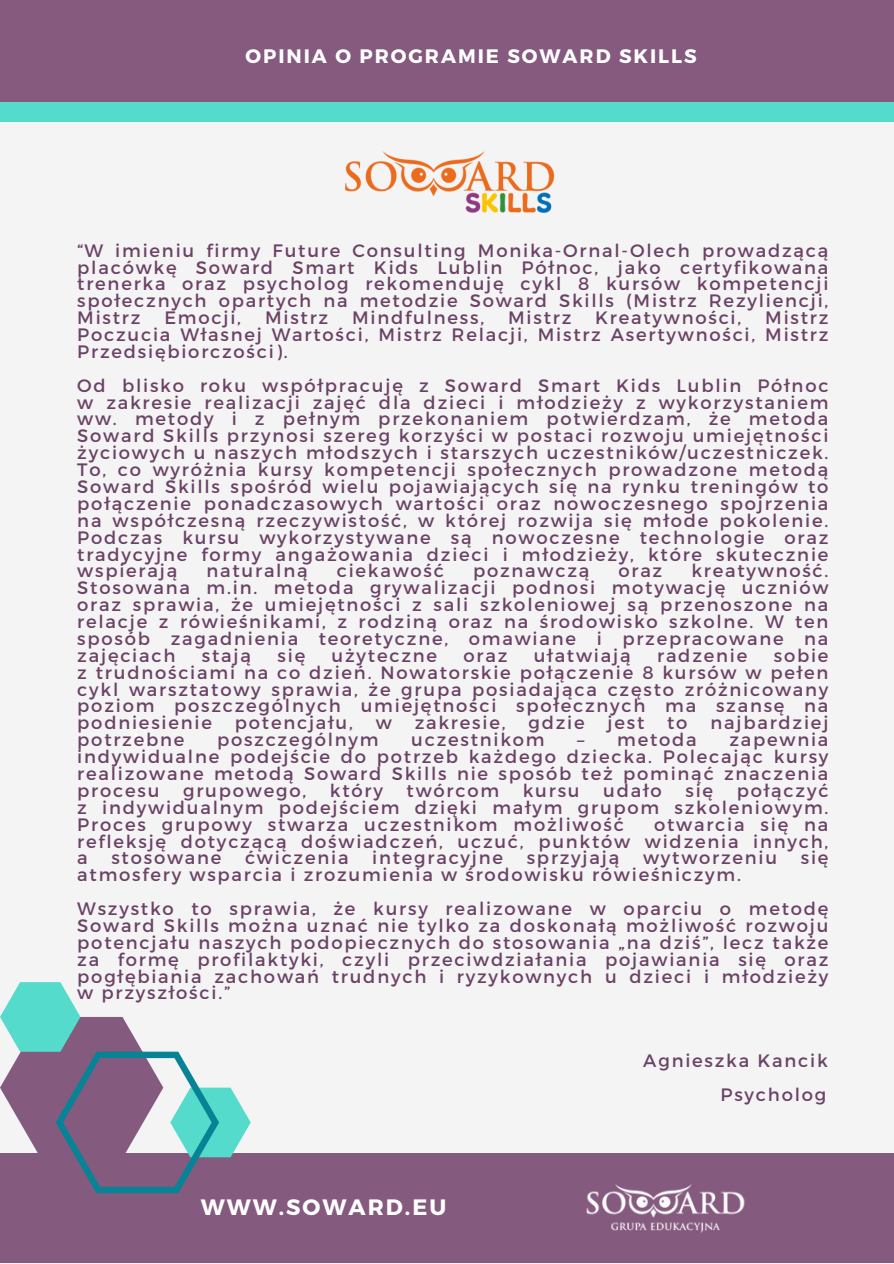
<style>
.page{position:relative;width:894px;height:1264px;background:#fff}
.page>*{position:absolute;margin:0;border:0;box-sizing:border-box;transform-origin:0 0}
.t1{font:700 22.2px "Montserrat";letter-spacing:.09em;color:#fff}
.t2{font:700 19.5px "Montserrat";letter-spacing:.1em;color:#fff}
.t3{font:18px/16.8px "Montserrat";letter-spacing:.1em;color:#6b4266;text-align:justify}
</style>
<div class="page">
<div style="left:0;top:0;width:893px;height:1263px;background:#f4f4f4"></div>
<svg style="left:135px;top:734px;width:7px;height:7px"></svg>
<div style="left:0;top:14px;width:893px;height:108px;background:#55dbcb"></div>
<div style="left:0;top:0;width:893px;height:102px;background:#855a7e"></div>
<div style="left:0;top:1153px;width:893px;height:110px;background:#855a7f"></div>
<img style="left:586px;top:1184px;width:159px;height:49px">
<svg style="left:0;top:982px;width:251px;height:211px"></svg>
<img style="left:345px;top:151px;width:208px;height:62px">
<p class="t2" style="left:245px;top:43px;width:452px">OPINIA O PROGRAMIE SOWARD SKILLS</p>
<p class="t3" style="left:77px;top:241px;width:752px">“W imieniu firmy Future Consulting Monika-Ornal-Olech prowadzącą placówkę Soward Smart Kids Lublin Północ, jako certyfikowana trenerka oraz psycholog rekomenduję cykl 8 kursów kompetencji społecznych opartych na metodzie Soward Skills (Mistrz Rezyliencji, Mistrz</p>
<p class="t3" style="left:164px;top:308px;width:78px">Emocji,</p>
<p class="t3" style="left:265px;top:308px;width:65px">Mistrz</p>
<p class="t3" style="left:352px;top:308px;width:133px">Mindfulness,</p>
<p class="t3" style="left:508px;top:308px;width:65px">Mistrz</p>
<p class="t3" style="left:595px;top:308px;width:148px">Kreatywności,</p>
<p class="t3" style="left:77px;top:308px;width:752px;text-indent:687px">Mistrz Poczucia Własnej Wartości, Mistrz Relacji, Mistrz Asertywności, Mistrz Przedsiębiorczości).</p>
<p class="t3" style="left:77px;top:376px;width:752px">Od blisko roku współpracuję z Soward Smart Kids Lublin Północ w zakresie realizacji zajęć dla dzieci i młodzieży z wykorzystaniem ww. metody i z pełnym przekonaniem potwierdzam, że metoda Soward Skills przynosi szereg korzyści w postaci rozwoju umiejętności życiowych u naszych młodszych i starszych uczestników/uczestniczek.<br>To, co wyróżnia kursy kompetencji społecznych prowadzone metodą Soward Skills spośród wielu pojawiających się na rynku treningów to połączenie ponadczasowych wartości oraz nowoczesnego spojrzenia na współczesną rzeczywistość, w której rozwija się młode pokolenie.<br>Podczas kursu wykorzystywane są nowoczesne technologie oraz tradycyjne formy angażowania dzieci i młodzieży, które skutecznie wspierają</p>
<p class="t3" style="left:77px;top:561px;width:752px;text-indent:614px">kreatywność.<br>Stosowana m.in. metoda grywalizacji podnosi motywację uczniów oraz sprawia, że umiejętności z sali szkoleniowej są przenoszone na relacje z rówieśnikami, z rodziną oraz na środowisko szkolne. W ten sposób zagadnienia teoretyczne, omawiane i przepracowane na zajęciach</p>
<p class="t3" style="left:206px;top:561px;width:103px">naturalną</p>
<p class="t3" style="left:336px;top:561px;width:109px">ciekawość</p>
<p class="t3" style="left:473px;top:561px;width:118px">poznawczą</p>
<p class="t3" style="left:618px;top:561px;width:45px">oraz</p>
<p class="t3" style="left:77px;top:646px;width:752px;text-indent:696px">sobie z trudnościami na co dzień. Nowatorskie połączenie 8 kursów w pełen cykl warsztatowy sprawia, że grupa posiadająca często zróżnicowany poziom poszczególnych umiejętności społecznych ma szansę na podniesienie</p>
<p class="t3" style="left:202px;top:646px;width:51px">stają</p>
<p class="t3" style="left:277px;top:646px;width:29px">się</p>
<p class="t3" style="left:331px;top:646px;width:107px">użyteczne</p>
<p class="t3" style="left:463px;top:646px;width:45px">oraz</p>
<p class="t3" style="left:533px;top:646px;width:98px">ułatwiają</p>
<p class="t3" style="left:657px;top:646px;width:92px">radzenie</p>
<p class="t3" style="left:235px;top:713px;width:120px">potencjału,</p>
<p class="t3" style="left:376px;top:713px;width:18px">w</p>
<p class="t3" style="left:414px;top:713px;width:92px">zakresie,</p>
<p class="t3" style="left:528px;top:713px;width:58px">gdzie</p>
<p class="t3" style="left:607px;top:713px;width:38px">jest</p>
<p class="t3" style="left:667px;top:713px;width:22px">to</p>
<p class="t3" style="left:710px;top:713px;width:120px">najbardziej</p>
<p class="t3" style="left:77px;top:730px;width:109px">potrzebne</p>
<p class="t3" style="left:217px;top:730px;width:163px">poszczególnym</p>
<p class="t3" style="left:411px;top:730px;width:135px">uczestnikom</p>
<p class="t3" style="left:577px;top:730px;width:121px">– metoda</p>
<p class="t3" style="left:77px;top:730px;width:752px;text-indent:652px">zapewnia indywidualne podejście do potrzeb każdego dziecka. Polecając kursy realizowane metodą Soward Skills nie sposób też pominąć znaczenia procesu</p>
<p class="t3" style="left:77px;top:781px;width:752px;text-indent:659px">połączyć z indywidualnym podejściem dzięki małym grupom szkoleniowym.<br>Proces grupowy stwarza uczestnikom możliwość</p>
<p class="t3" style="left:183px;top:781px;width:124px">grupowego,</p>
<p class="t3" style="left:330px;top:781px;width:54px">który</p>
<p class="t3" style="left:406px;top:781px;width:94px">twórcom</p>
<p class="t3" style="left:522px;top:781px;width:58px">kursu</p>
<p class="t3" style="left:603px;top:781px;width:60px">udało</p>
<p class="t3" style="left:685px;top:781px;width:29px">się</p>
<p class="t3" style="left:77px;top:815px;width:752px;text-indent:576px">otwarcia się na refleksję dotyczącą doświadczeń, uczuć, punktów widzenia innych, a</p>
<p class="t3" style="left:111px;top:848px;width:111px">stosowane</p>
<p class="t3" style="left:245px;top:848px;width:105px">ćwiczenia</p>
<p class="t3" style="left:372px;top:848px;width:132px">integracyjne</p>
<p class="t3" style="left:526px;top:848px;width:94px">sprzyjają</p>
<p class="t3" style="left:643px;top:848px;width:136px">wytworzeniu</p>
<p class="t3" style="left:800px;top:848px;width:29px">się</p>
<p class="t3" style="left:77px;top:865px;width:665px">atmosfery wsparcia i zrozumienia w środowisku rówieśniczym.</p>
<p class="t3" style="left:77px;top:899px;width:752px">Wszystko to sprawia, że kursy realizowane w oparciu o metodę Soward Skills można uznać nie tylko za doskonałą możliwość rozwoju potencjału naszych podopiecznych do stosowania „na dziś”, lecz także za formę profilaktyki, czyli przeciwdziałania pojawiania się oraz pogłębiania zachowań trudnych i ryzykownych u dzieci i młodzieży w przyszłości.”</p>
<p class="t1" style="left:201px;top:1192px;width:247px">WWW.SOWARD.EU</p>
<p class="t3" style="left:643px;top:1051px;width:186px">Agnieszka Kancik</p>
<p class="t3" style="left:720px;top:1085px;width:107px">Psycholog</p>
</div>
